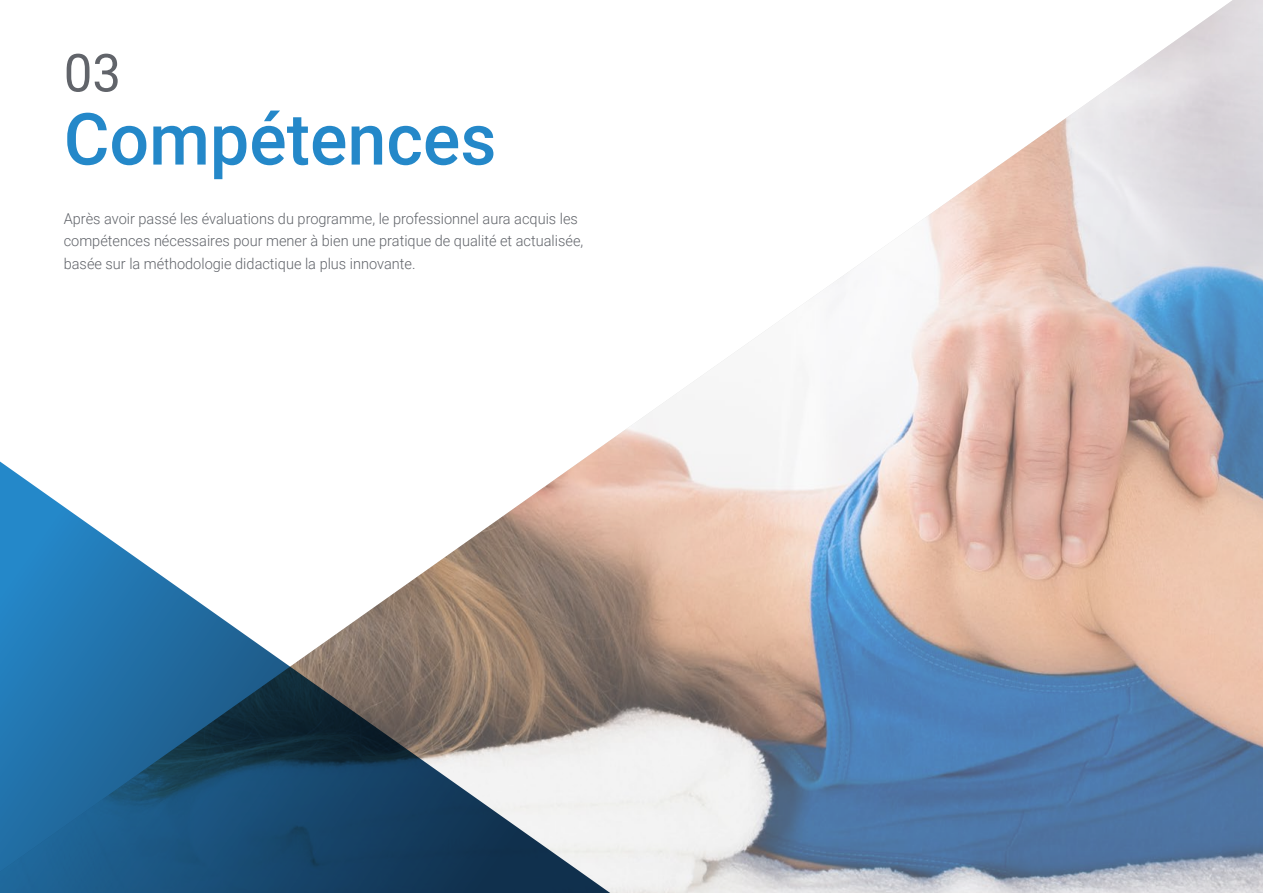
<style>
.page{position:relative;width:1263px;height:893px;background:#fff}
.page>*{position:absolute;margin:0;border:0;box-sizing:border-box;transform-origin:0 0}
.t1{font:500 72px "Roboto";color:#2488c9}
.t2{font:52.5px "Roboto";color:#61646a}
.t3{font:300 15px/22.5px "Roboto";color:#61646a}
</style>
<div class="page">
<img style="left:602px;top:0;width:661px;height:893px">
<svg style="left:0;top:446px;width:640px;height:447px"></svg>
<h2 class="t2" style="left:64px;top:36px;width:59px">03</h2>
<h1 class="t1" style="left:64px;top:89px;width:434px">Compétences</h1>
<p class="t3" style="left:64px;top:207px;width:521px">Après avoir passé les évaluations du programme, le professionnel aura acquis les compétences nécessaires pour mener à bien une pratique de qualité et actualisée, basée sur la méthodologie didactique la plus innovante.</p>
</div>
